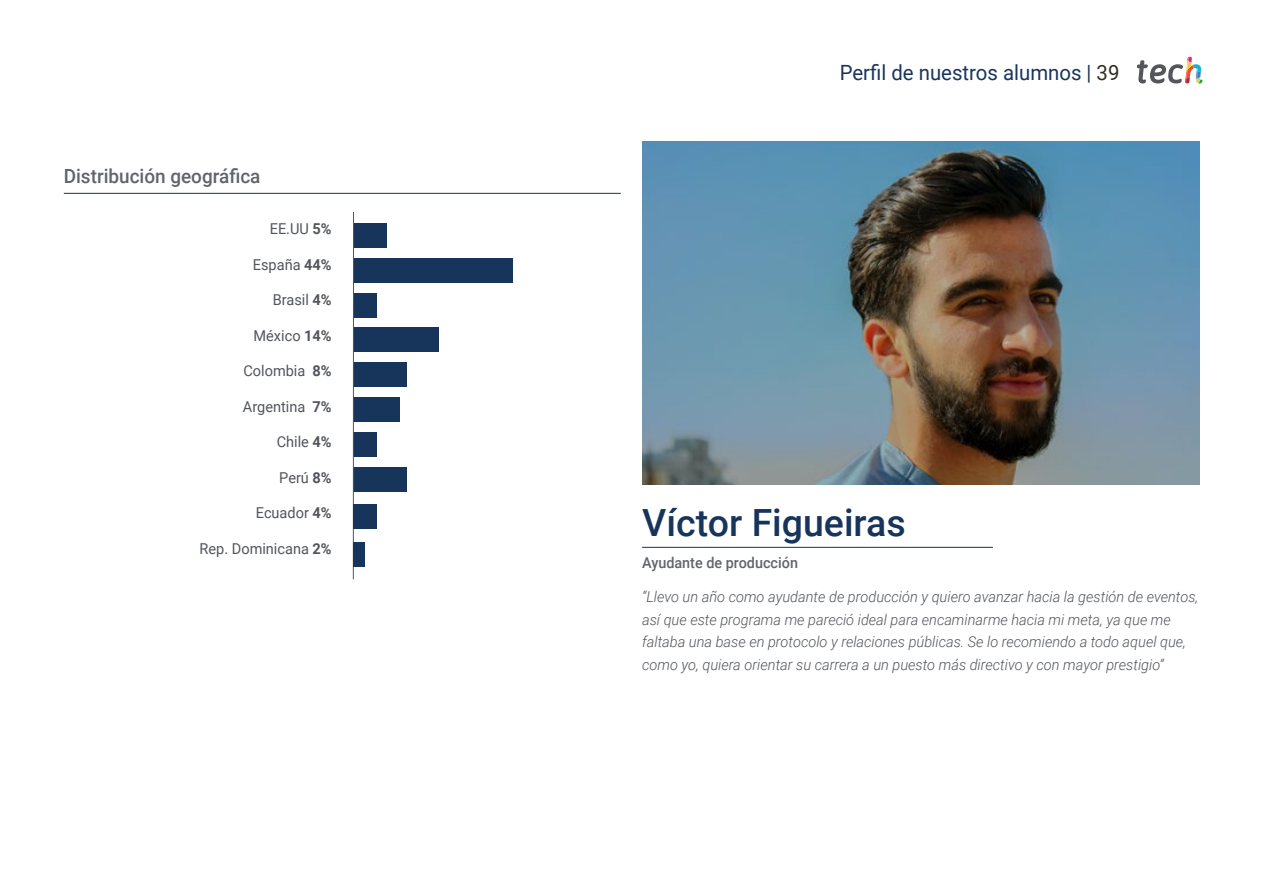
<style>
.page{position:relative;width:1263px;height:893px;background:#fff}
.page>*{position:absolute;margin:0;border:0;box-sizing:border-box;transform-origin:0 0}
.t1{font:500 37.5px "Roboto";color:#17355b}
.t2{font:21px "Roboto";color:#1a355c}
.t3{font:500 19.5px "Roboto";color:#61646a}
.t4{font:italic 300 15px/22.5px "Roboto";color:#52555b}
.t5{font:15px "Roboto";color:#52555b}
.t6{font:500 15px "Roboto";color:#61646a;scale:.96 1}
.s1{font-weight:700}
.s2{color:#312e20}
</style>
<div class="page">
<svg style="left:1137px;top:57px;width:65px;height:27px"></svg>
<hr style="left:642px;top:547px;width:351px;height:1px;background:#123352">
<img style="left:642px;top:141px;width:557px;height:343px">
<hr style="left:64px;top:193px;width:557px;height:1px;background:#17355b">
<div style="left:353px;top:223px;width:33px;height:25px;background:#17355b"></div>
<div style="left:353px;top:397px;width:47px;height:25px;background:#17355b"></div>
<div style="left:353px;top:258px;width:159px;height:25px;background:#17355b"></div>
<div style="left:353px;top:432px;width:23px;height:25px;background:#17355b"></div>
<div style="left:353px;top:293px;width:23px;height:24px;background:#17355b"></div>
<div style="left:353px;top:467px;width:54px;height:24px;background:#17355b"></div>
<div style="left:353px;top:327px;width:85px;height:25px;background:#17355b"></div>
<div style="left:354px;top:362px;width:53px;height:25px;background:#17355b"></div>
<hr style="left:353px;top:212px;width:1px;height:367px;background:#52555b">
<div style="left:353px;top:504px;width:23px;height:25px;background:#17355b"></div>
<div style="left:353px;top:542px;width:12px;height:25px;background:#17355b"></div>
<h3 class="t3" style="left:64px;top:162px;width:198px">Distribución geográfica</h3>
<p class="t5" style="left:270px;top:218px;width:63px">EE.UU <span class="s1">5%</span></p>
<p class="t5" style="left:253px;top:254px;width:80px">España <span class="s1">44%</span></p>
<p class="t5" style="left:273px;top:289px;width:60px">Brasil <span class="s1">4%</span></p>
<p class="t5" style="left:254px;top:325px;width:80px">México <span class="s1">14%</span></p>
<p class="t5" style="left:243px;top:360px;width:90px">Colombia <span class="s1">8%</span></p>
<p class="t5" style="left:243px;top:396px;width:90px">Argentina <span class="s1">7%</span></p>
<p class="t5" style="left:277px;top:431px;width:56px">Chile <span class="s1">4%</span></p>
<p class="t5" style="left:279px;top:467px;width:54px">Perú <span class="s1">8%</span></p>
<p class="t5" style="left:256px;top:502px;width:77px">Ecuador <span class="s1">4%</span></p>
<p class="t5" style="left:200px;top:538px;width:134px">Rep. Dominicana <span class="s1">2%</span></p>
<h2 class="t2" style="left:840px;top:57px;width:281px">Perfil de nuestros alumnos | <span class="s2">39</span></h2>
<h1 class="t1" style="left:642px;top:496px;width:265px">Víctor Figueiras</h1>
<p class="t6" style="left:642px;top:552px;width:164px">Ayudante de producción</p>
<p class="t4" style="left:642px;top:585px;width:558px">“Llevo un año como ayudante de producción y quiero avanzar hacia la gestión de eventos, así que este programa me pareció ideal para encaminarme hacia mi meta, ya que me faltaba una base en protocolo y relaciones públicas. Se lo recomiendo a todo aquel que, como yo, quiera orientar su carrera a un puesto más directivo y con mayor prestigio”</p>
</div>
